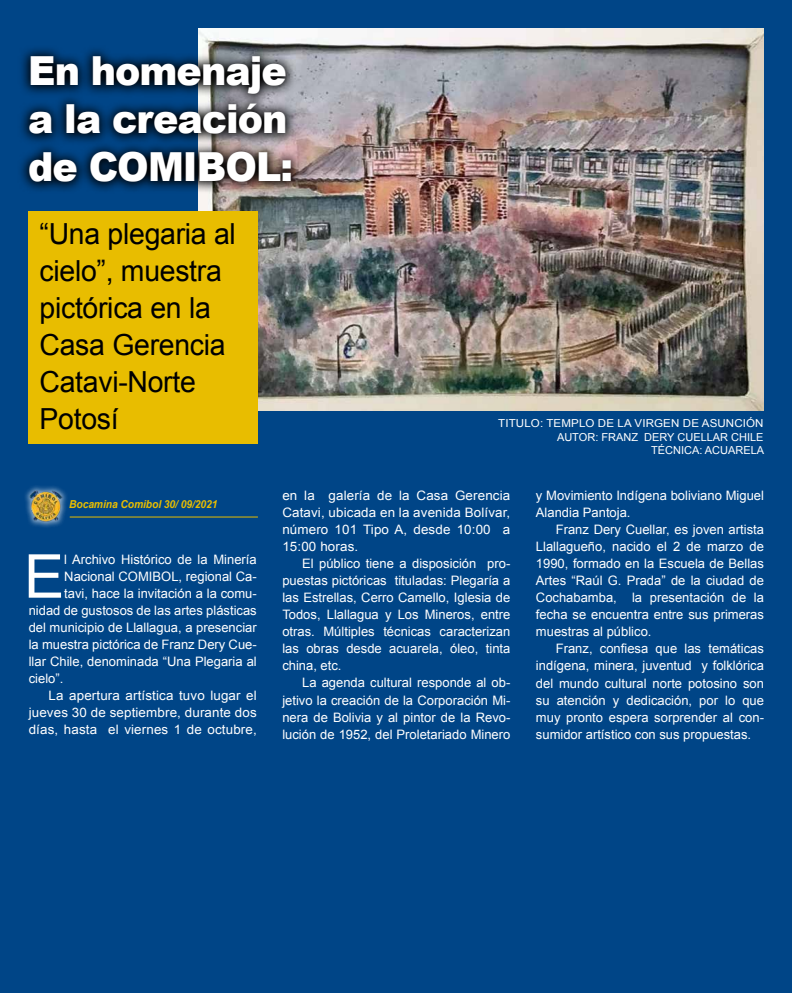
<style>
.page{position:relative;width:792px;height:993px;background:#fff}
.page>*{position:absolute;margin:0;border:0;box-sizing:border-box;transform-origin:0 0}
.t1{font:60.5px "Arial";color:#fff}
.t2{font:900 40px/48px "Arial";letter-spacing:-.025em;color:#fff;scale:.95 1}
.t3{font:29px/37px "Arial";letter-spacing:-.01em;color:#000}
.t4{font:13px/17px "Arial";color:#fff;text-align:justify}
.t5{font:11px/13.2px "Arial";color:#fff;text-align:right;scale:1.05 1}
.t6{font:italic 700 11px "Arial";letter-spacing:-.01em;color:#e8bd00;scale:.94 1}
</style>
<div class="page">
<div style="left:0;top:0;width:792px;height:992px;background:#004587"></div>
<img style="left:199px;top:28px;width:565px;height:382px">
<hr style="left:70px;top:516px;width:188px;height:1px;background:#e8bd00">
<div style="left:23px;top:483px;width:46px;height:45px;background:#fff;opacity:.63"></div>
<img style="left:29px;top:490px;width:34px;height:31px">
<svg style="left:21px;top:45px;width:282px;height:148px"></svg>
<div style="left:28px;top:211px;width:230px;height:232px;background:#e8bd00"></div>
<h2 class="t2" style="left:28px;top:46px;width:280px">En homenaje a la creación de COMIBOL:</h2>
<h3 class="t3" style="left:40px;top:216px;width:198px">“Una plegaria al cielo”, muestra pictórica en la<br>Casa Gerencia<br>Catavi-Norte<br>Potosí</h3>
<p class="t6" style="left:69px;top:497px;width:159px">Bocamina Comibol 30/ 09/2021</p>
<h1 class="t1" style="left:24px;top:536px;width:42px">E</h1>
<p class="t4" style="left:64px;top:550px;width:194px">l Archivo Histórico de la Minería</p>
<p class="t4" style="left:64px;top:567px;width:194px">Nacional COMIBOL, regional Ca-</p>
<p class="t4" style="left:64px;top:584px;width:194px">tavi, hace la invitación a la comu-</p>
<p class="t4" style="left:29px;top:601px;width:230px">nidad de gustosos de las artes plásticas</p>
<p class="t4" style="left:29px;top:618px;width:230px">del municipio de Llallagua, a presenciar</p>
<p class="t4" style="left:29px;top:635px;width:230px">la muestra pictórica de Franz Dery Cue-</p>
<p class="t4" style="left:29px;top:652px;width:230px">llar Chile, denominada “Una Plegaria al</p>
<p class="t4" style="left:29px;top:669px;width:36px">cielo”.</p>
<p class="t4" style="left:49px;top:686px;width:210px">La apertura artística tuvo lugar el</p>
<p class="t4" style="left:29px;top:703px;width:230px">jueves 30 de septiembre, durante dos</p>
<p class="t4" style="left:29px;top:720px;width:230px">días, hasta el viernes 1 de octubre,</p>
<p class="t5" style="left:498px;top:417px;width:255px">TITULO: TEMPLO DE LA VIRGEN DE ASUNCIÓN<br>AUTOR: FRANZ DERY CUELLAR CHILE<br>TÉCNICA: ACUARELA</p>
<p class="t4" style="left:282px;top:487px;width:230px">en la galería de la Casa Gerencia Catavi, ubicada en la avenida Bolívar, número 101 Tipo A, desde 10:00 a 15:00 horas.</p>
<p class="t4" style="left:282px;top:555px;width:230px;text-indent:20px">El público tiene a disposición pro&shy;puestas pictóricas tituladas: Plegaría a las Estrellas, Cerro Camello, Iglesia de Todos, Llallagua y Los Mineros, entre otras. Múltiples técnicas caracterizan las obras desde acuarela, óleo, tinta china, etc.</p>
<p class="t4" style="left:282px;top:674px;width:230px;text-indent:20px">La agenda cultural responde al ob&shy;jetivo la creación de la Corporación Mi&shy;nera de Bolivia y al pintor de la Revo&shy;lución de 1952, del Proletariado Minero</p>
<p class="t4" style="left:536px;top:487px;width:230px">y Movimiento Indígena boliviano Miguel<br>Alandia Pantoja.</p>
<p class="t4" style="left:536px;top:521px;width:230px;text-indent:20px">Franz Dery Cuellar, es joven artista Llallagueño, nacido el 2 de marzo de 1990, formado en la Escuela de Bellas Artes “Raúl G. Prada” de la ciudad de Cochabamba, la presentación de la fecha se encuentra entre sus primeras muestras al público.</p>
<p class="t4" style="left:536px;top:640px;width:230px;text-indent:20px">Franz, confiesa que las temáticas indígena, minera, juventud y folklórica del mundo cultural norte potosino son su atención y dedicación, por lo que muy pronto espera sorprender al con&shy;sumidor artístico con sus propuestas.</p>
</div>
